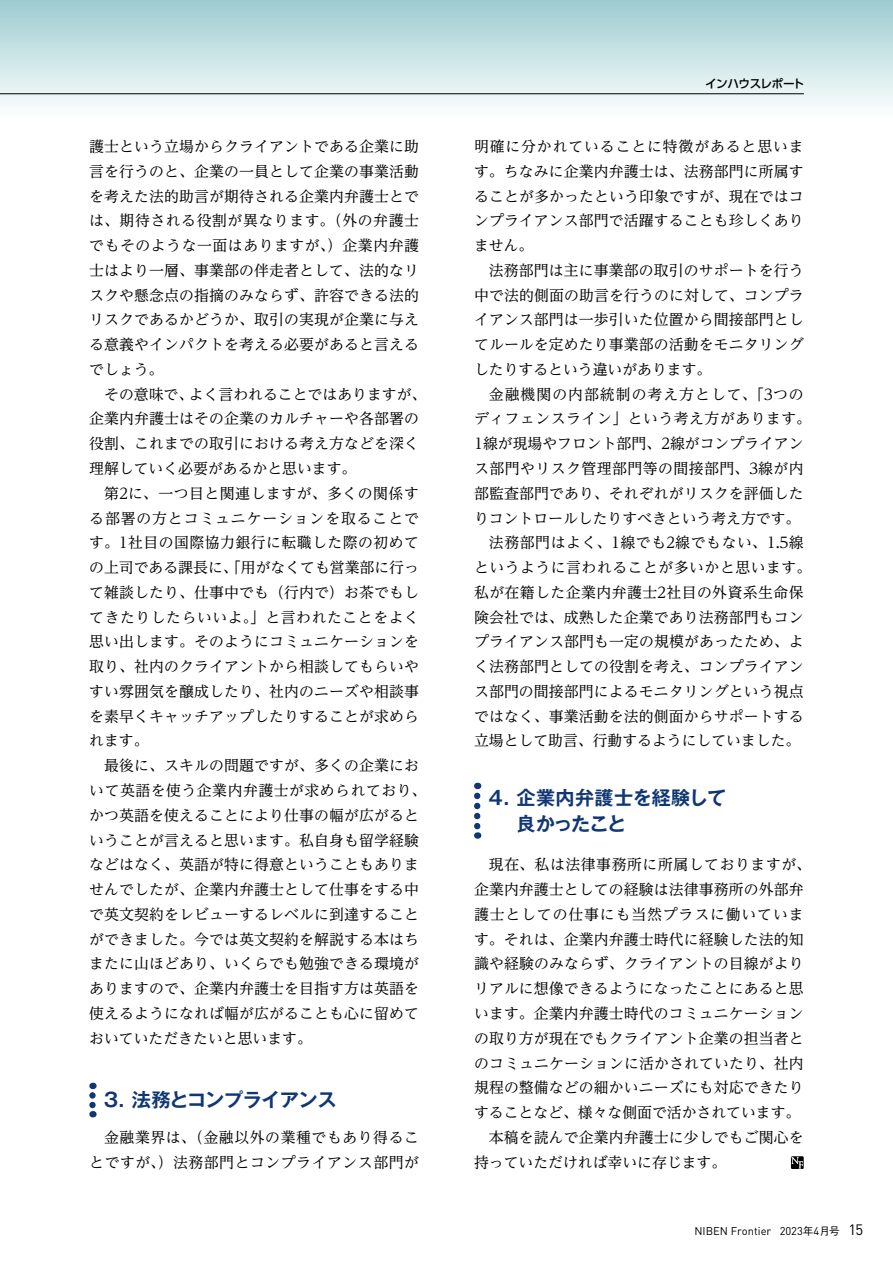
<style>
.page{position:relative;width:893px;height:1263px;background:#fff}
.page>*{position:absolute;margin:0;border:0;box-sizing:border-box;transform-origin:0 0}
.t1{font:700 19.2px/25.5px "Gothic MB101 Pr 6 N De";letter-spacing:-.025em;color:#103774}
.t2{font:14.85px/24.8px "UD Reimin Pr 6 N";letter-spacing:.01em;color:#000;text-align:justify}
.t3{font:14.85px/24.8px "UD Reimin Pr 6 N";letter-spacing:.035em;color:#000;text-align:right}
.t4{font:14.85px "UD Reimin Pr 6 N";letter-spacing:.03em;color:#000}
.t5{font:14.85px "UD Reimin Pr 6 N";letter-spacing:.04em;color:#000}
.t6{font:14.85px "UD Reimin Pr 6 N";letter-spacing:.065em;color:#000}
.t7{font:14.85px "UD Reimin Pr 6 N";letter-spacing:.055em;color:#000}
.t8{font:500 11.7px "UD Shin Go Pr 6 N";letter-spacing:-.055em;color:#000}
.t9{font:11.1px "DIN";color:#000}
.s1{font-family:"Gothic BBB Pr 6 N";font-weight:500;font-size:10.65px}
.s2{font-size:14.85px}
</style>
<div class="page">
<img style="left:1px;top:0;width:892px;height:107px">
<img style="left:0;top:0;width:1px;height:340px">
<hr style="left:0;top:94px;width:804px;height:1px;background:#000">
<svg style="left:89px;top:1095px;width:7px;height:22px"></svg>
<svg style="left:474px;top:796px;width:6px;height:43px"></svg>
<svg style="left:791px;top:1156px;width:13px;height:13px"></svg>
<svg style="left:791px;top:1157px;width:12px;height:11px"></svg>
<p class="t2" style="left:89px;top:134px;width:331px">護士という立場からクライアントである企業に助言を行うのと、企業の一員として企業の事業活動を考えた法的助言が期待される企業内弁護士とでは、期待される役割が異なります。（外の弁護士でもそのような一面はありますが、）企業内弁護士はより一層、事業部の伴走者として、法的なリスクや懸念点の指摘のみならず、許容できる法的リスクであるかどうか、取引の実現が企業に与える意義やインパクトを考える必要があると言えるでしょう。</p>
<p class="t2" style="left:89px;top:381px;width:339px;text-align:left;text-indent:15px">その意味で、よく言われることではありますが、企業内弁護士はその企業のカルチャーや各部署の役割、これまでの取引における考え方などを深く理解していく必要があるかと思います。</p>
<p class="t2" style="left:89px;top:480px;width:331px;text-indent:15px">第2に、一つ目と関連しますが、多くの関係する部署の方とコミュニケーションを取ることです。1社目の国際協力銀行に転職した際の初めての上司である課長に、「用がなくても営業部に行って雑談したり、仕事中でも（行内で）お茶でもしてきたりしたらいいよ。」と言われたことをよく思い出します。そのようにコミュニケーションを取り、社内のクライアントから相談してもらいやすい雰囲気を醸成したり、社内のニーズや相談事を素早くキャッチアップしたりすることが求められます。</p>
<p class="t2" style="left:89px;top:753px;width:339px;text-align:left;text-indent:15px">最後に、スキルの問題ですが、多くの企業において英語を使う企業内弁護士が求められており、かつ英語を使えることにより仕事の幅が広がるということが言えると思います。私自身も留学経験などはなく、英語が特に得意ということもありませんでしたが、企業内弁護士として仕事をする中で英文契約をレビューするレベルに到達することができました。今では英文契約を解説する本はちまたに山ほどあり、いくらでも勉強できる環境がありますので、企業内弁護士を目指す方は英語を使えるようになれば幅が広がることも心に留めておいていただきたいと思います。</p>
<p class="t1" style="left:104px;top:1086px;width:234px">3. 法務とコンプライアンス</p>
<p class="t3" style="left:89px;top:1124px;width:331px">金融業界は、（金融以外の業種でもあり得ることですが、）法務部門とコンプライアンス部門が</p>
<p class="t8" style="left:705px;top:74px;width:101px">インハウスレポート</p>
<p class="t2" style="left:474px;top:134px;width:331px">明確に分かれていることに特徴があると思います。ちなみに企業内弁護士は、法務部門に所属することが多かったという印象ですが、現在ではコンプライアンス部門で活躍することも珍しくありません。</p>
<p class="t2" style="left:474px;top:257px;width:331px;text-indent:15px">法務部門は主に事業部の取引のサポートを行う中で法的側面の助言を行うのに対して、コンプライアンス部門は一歩引いた位置から間接部門としてルールを定めたり事業部の活動をモニタリングしたりするという違いがあります。</p>
<p class="t6" style="left:489px;top:382px;width:316px">金融機関の内部統制の考え方として、「3つの</p>
<p class="t3" style="left:474px;top:406px;width:339px">ディフェンスライン」という考え方があります。</p>
<p class="t2" style="left:474px;top:431px;width:331px">1線が現場やフロント部門、2線がコンプライアン</p>
<p class="t4" style="left:474px;top:456px;width:331px">ス部門やリスク管理部門等の間接部門、3線が内</p>
<p class="t2" style="left:474px;top:480px;width:331px">部監査部門であり、それぞれがリスクを評価した</p>
<p class="t2" style="left:474px;top:505px;width:328px">りコントロールしたりすべきという考え方です。</p>
<p class="t5" style="left:489px;top:531px;width:316px">法務部門はよく、1線でも2線でもない、1.5線</p>
<p class="t3" style="left:474px;top:555px;width:339px">というように言われることが多いかと思います。</p>
<p class="t4" style="left:474px;top:580px;width:331px">私が在籍した企業内弁護士2社目の外資系生命保</p>
<p class="t2" style="left:474px;top:604px;width:331px">険会社では、成熟した企業であり法務部門もコン</p>
<p class="t2" style="left:474px;top:629px;width:331px">プライアンス部門も一定の規模があったため、よ</p>
<p class="t2" style="left:474px;top:654px;width:331px">く法務部門としての役割を考え、コンプライアン</p>
<p class="t2" style="left:474px;top:678px;width:331px">ス部門の間接部門によるモニタリングという視点</p>
<p class="t2" style="left:474px;top:703px;width:331px">ではなく、事業活動を法的側面からサポートする</p>
<p class="t2" style="left:474px;top:728px;width:328px">立場として助言、行動するようにしていました。</p>
<p class="t1" style="left:517px;top:784px;width:211px;text-indent:-28px">4. 企業内弁護士を経験して良かったこと</p>
<p class="t3" style="left:489px;top:852px;width:324px">現在、私は法律事務所に所属しておりますが、</p>
<p class="t2" style="left:474px;top:877px;width:331px">企業内弁護士としての経験は法律事務所の外部弁</p>
<p class="t7" style="left:474px;top:902px;width:331px">護士としての仕事にも当然プラスに働いていま</p>
<p class="t2" style="left:474px;top:926px;width:331px">す。それは、企業内弁護士時代に経験した法的知</p>
<p class="t2" style="left:474px;top:951px;width:331px">識や経験のみならず、クライアントの目線がより</p>
<p class="t2" style="left:474px;top:976px;width:331px">リアルに想像できるようになったことにあると思</p>
<p class="t2" style="left:474px;top:1000px;width:331px">います。企業内弁護士時代のコミュニケーション</p>
<p class="t2" style="left:474px;top:1025px;width:331px">の取り方が現在でもクライアント企業の担当者と</p>
<p class="t2" style="left:474px;top:1050px;width:331px">のコミュニケーションに活かされていたり、社内</p>
<p class="t2" style="left:474px;top:1075px;width:331px">規程の整備などの細かいニーズにも対応できたり</p>
<p class="t2" style="left:474px;top:1099px;width:328px">することなど、様々な側面で活かされています。</p>
<p class="t2" style="left:489px;top:1124px;width:316px">本稿を読んで企業内弁護士に少しでもご関心を</p>
<p class="t2" style="left:474px;top:1149px;width:254px">持っていただければ幸いに存じます。</p>
<p class="t9" style="left:694px;top:1224px;width:170px">NIBEN Frontier 2023<span class="s1">年</span>4<span class="s1">月号</span> <span class="s2">15</span></p>
</div>
